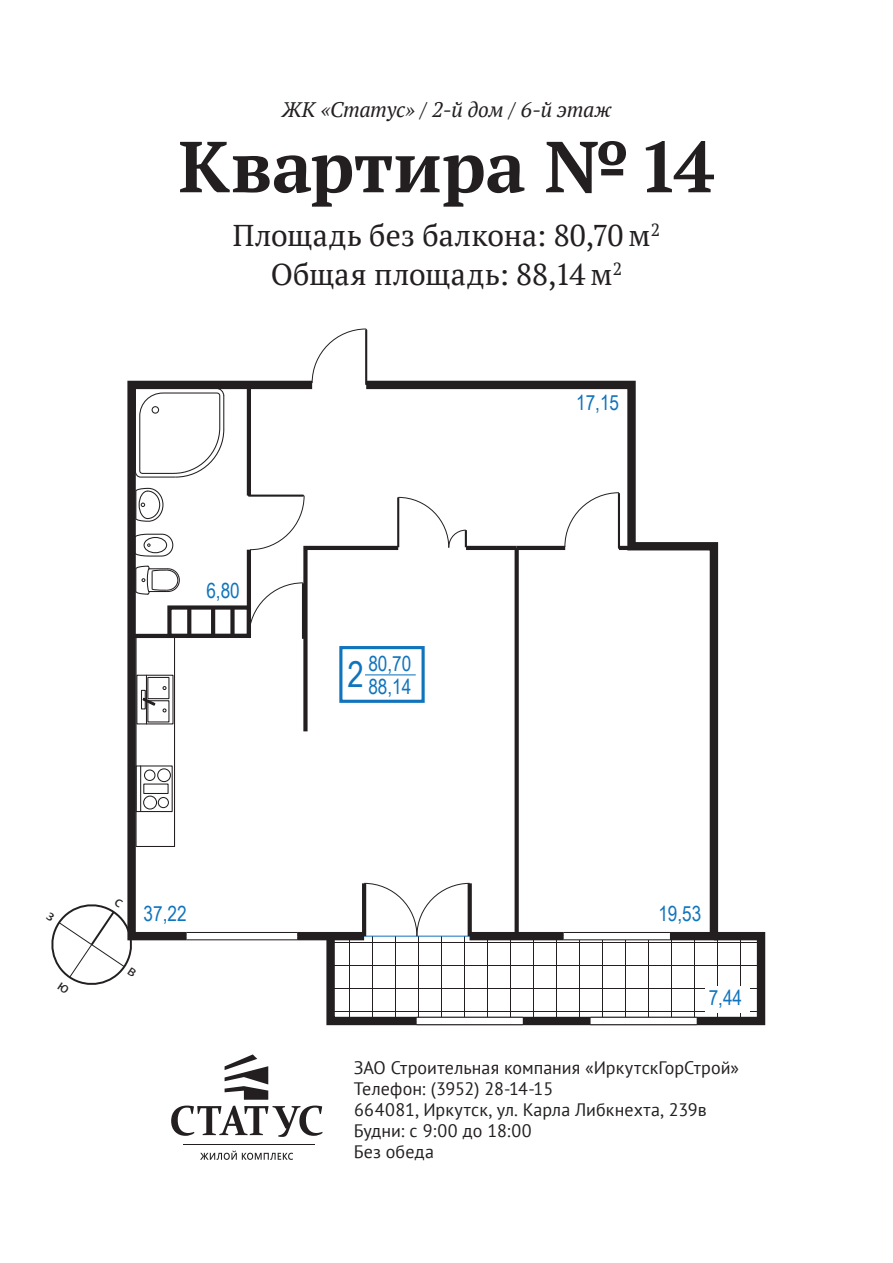
<style>
.page{position:relative;width:893px;height:1263px;background:#fff}
.page>*{position:absolute;margin:0;border:0;box-sizing:border-box;transform-origin:0 0}
.t1{font:700 72px "PT Serif";letter-spacing:-.005em;color:#231f20}
.t2{font:30px "PT Serif";letter-spacing:.01em;color:#231f20}
.t3{font:21px/23.7px "Arial Narrow";color:#1074bc;text-align:right}
.t4{font:italic 21px "PT Serif";letter-spacing:-.01em;color:#231f20}
.t5{font:18px/21px "PT Sans";color:#231f20}
.t6{font:17.55px "PT Serif";color:#231f20}
</style>
<div class="page">
<svg style="left:200px;top:1151px;width:93px;height:9px"></svg>
<hr style="left:183px;top:1144px;width:131px;height:1px;background:#231f20">
<svg style="left:171px;top:1054px;width:152px;height:83px"></svg>
<svg style="left:127px;top:378px;width:193px;height:563px"></svg>
<div style="left:297px;top:932px;width:67px;height:8px;background:#231f20"></div>
<svg style="left:364px;top:376px;width:355px;height:552px"></svg>
<svg style="left:187px;top:932px;width:110px;height:8px"></svg>
<div style="left:187px;top:933px;width:110px;height:6px;background:#fff"></div>
<svg style="left:322px;top:928px;width:444px;height:98px"></svg>
<div style="left:417px;top:1017px;width:106px;height:8px;background:#403c3d"></div>
<div style="left:417px;top:1018px;width:106px;height:6px;background:#fff"></div>
<div style="left:591px;top:1017px;width:106px;height:8px;background:#403c3d"></div>
<div style="left:591px;top:1018px;width:106px;height:6px;background:#fff"></div>
<svg style="left:515px;top:550px;width:4px;height:386px;background:#2e2b2b"></svg>
<hr style="left:619px;top:546px;width:12px;height:4px;background:#231f20">
<hr style="left:517px;top:546px;width:48px;height:4px;background:#231f20">
<hr style="left:247px;top:385px;width:4px;height:111px;background:#231f20">
<hr style="left:466px;top:546px;width:51px;height:4px;background:#231f20">
<svg style="left:312px;top:328px;width:55px;height:56px"></svg>
<hr style="left:618px;top:494px;width:2px;height:54px;background:#231f20">
<svg style="left:564px;top:492px;width:55px;height:55px"></svg>
<hr style="left:362px;top:883px;width:4px;height:53px;background:#231f20">
<svg style="left:470px;top:883px;width:2px;height:53px"></svg>
<svg style="left:364px;top:883px;width:106px;height:54px"></svg>
<svg style="left:135px;top:388px;width:89px;height:90px"></svg>
<div style="left:152px;top:406px;width:7px;height:8px;border:1px solid #231f20;border-radius:50%"></div>
<div style="left:136px;top:765px;width:37px;height:47px;border:1px solid #231f20"></div>
<div style="left:143px;top:783px;width:26px;height:11px;border:1px solid #231f20"></div>
<div style="left:143px;top:795px;width:14px;height:14px;border:1px solid #231f20;border-radius:50%"></div>
<div style="left:157px;top:768px;width:14px;height:14px;border:1px solid #231f20;border-radius:50%"></div>
<div style="left:144px;top:769px;width:11px;height:12px;border:1px solid #231f20;border-radius:50%"></div>
<div style="left:158px;top:797px;width:11px;height:11px;border:1px solid #231f20;border-radius:50%"></div>
<hr style="left:140px;top:766px;width:1px;height:45px;background:#231f20">
<svg style="left:128px;top:488px;width:339px;height:247px"></svg>
<div style="left:136px;top:637px;width:39px;height:210px;border:1px solid #231f20"></div>
<div style="left:339px;top:646px;width:86px;height:57px;border:3px solid #1074bc"></div>
<hr style="left:365px;top:674px;width:51px;height:1px;background:#1074bc">
<svg style="left:51px;top:897px;width:86px;height:88px"></svg>
<p class="t4" style="left:282px;top:96px;width:331px">ЖК «Статус» / 2-й дом / 6-й этаж</p>
<h1 class="t1" style="left:179px;top:120px;width:537px">Квартира No14</h1>
<p class="t6" style="left:651px;top:219px;width:11px">2</p>
<h2 class="t2" style="left:233px;top:216px;width:419px">Площадь без балкона: 80,70 м</h2>
<p class="t6" style="left:613px;top:258px;width:11px">2</p>
<h2 class="t2" style="left:271px;top:255px;width:343px">Общая площадь: 88,14 м</h2>
<p class="t3" style="left:206px;top:578px;width:35px">6,80</p>
<p class="t3" style="left:144px;top:900px;width:44px">37,22</p>
<p class="t3" style="left:347px;top:650px;width:65px">80,70<br><sup>2</sup> 88,14</p>
<p class="t3" style="left:576px;top:390px;width:44px">17,15</p>
<p class="t3" style="left:658px;top:900px;width:44px">19,53</p>
<p class="t3" style="left:709px;top:984px;width:35px">7,44</p>
<p class="t5" style="left:354px;top:1057px;width:387px">ЗАО Строительная компания «ИркутскГорСтрой«<br>Телефон ): 3952( 28-14-15<br>664081, Иркутск, ул. Карла Либкнехта, 239в<br>Будни с: 9:00 до 18:00<br>Без обеда</p>
</div>
